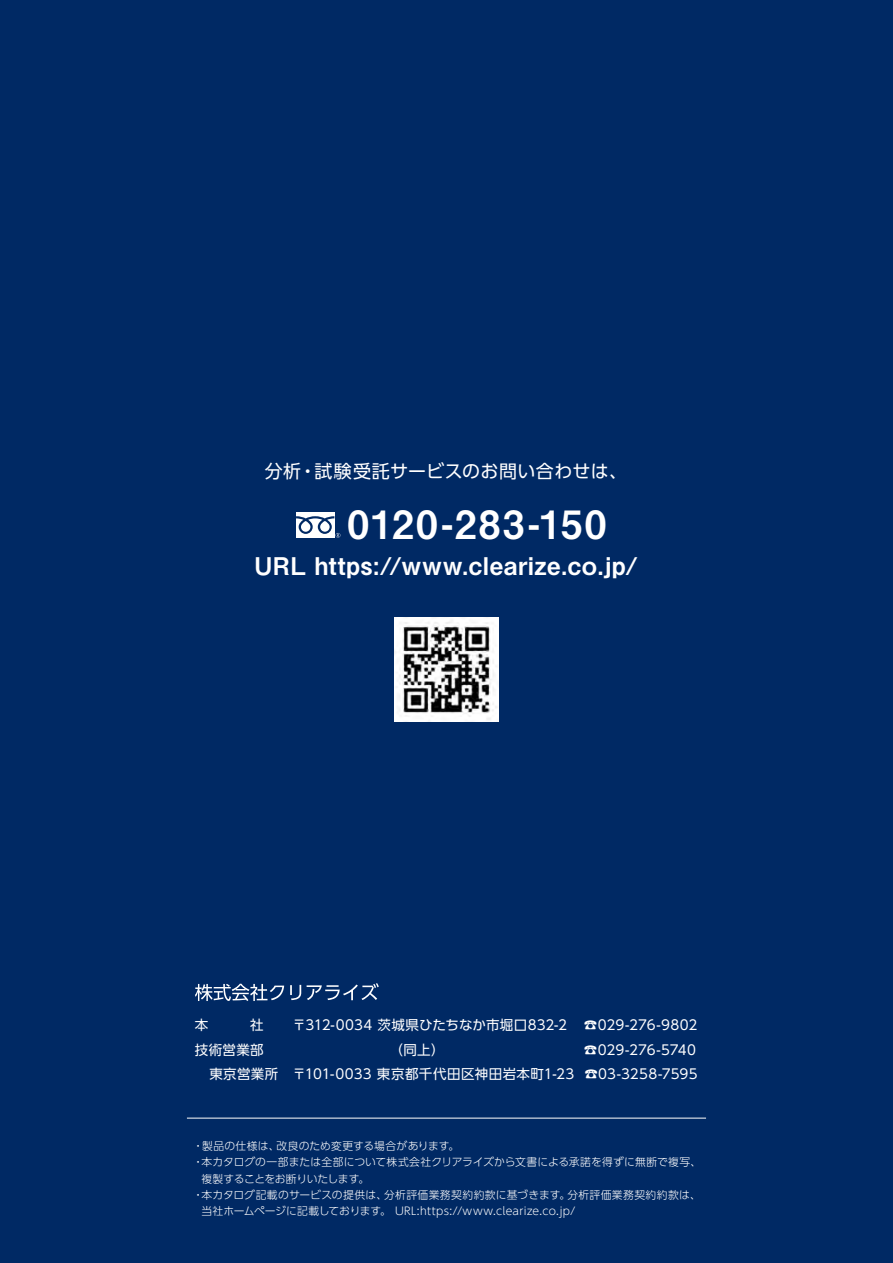
<style>
.page{position:relative;width:893px;height:1263px;background:#002964}
.page>*{position:absolute;margin:0;border:0;box-sizing:border-box;transform-origin:0 0}
.t1{font:39px "Midashi Go Pro MB31";letter-spacing:.055em;color:#fff}
.t2{font:24.45px "Midashi Go Pro MB31";letter-spacing:.025em;color:#fff}
.t3{font:18px "UD Shin Go Pro";letter-spacing:.025em;color:#fff}
.t4{font:13.5px/24.3px "UD Shin Go Pro";letter-spacing:.015em;color:#fff;text-align:right}
.t5{font:300 10.8px "UD Shin Go Pro";letter-spacing:.015em;color:#fff}
.t6{font:300 10.8px "UD Shin Go Pro";letter-spacing:-.035em;color:#fff}
.s1{font-family:"UD Shin Go Pro De";font-weight:700;font-size:43.5px}
</style>
<div class="page">
<svg style="left:195px;top:984px;width:89px;height:17px"></svg>
<svg style="left:290px;top:985px;width:11px;height:15px"></svg>
<svg style="left:307px;top:983px;width:72px;height:17px"></svg>
<hr style="left:187px;top:1118px;width:519px;height:1px;background:#fff">
<img style="left:394px;top:617px;width:104px;height:104px">
<div style="left:296px;top:512px;width:38px;height:25px;background:#fff"></div>
<svg style="left:296px;top:516px;width:44px;height:22px"></svg>
<h3 class="t3" style="left:265px;top:456px;width:364px">分析・試験受託サービスのお問い合わせは、</h3>
<h1 class="t1" style="left:285px;top:493px;width:323px"><span class="s1">　</span> 0120-283-150</h1>
<h2 class="t2" style="left:254px;top:546px;width:385px">URL https://www.clearize.co.jp/</h2>
<p class="t4" style="left:292px;top:1013px;width:276px">〒312-0034 茨城県ひたちなか市堀口832-2</p>
<p class="t4" style="left:584px;top:1013px;width:115px">☎029-276-9802</p>
<p class="t4" style="left:195px;top:1037px;width:70px">技術営業部</p>
<p class="t4" style="left:209px;top:1037px;width:490px">☎029-276-5740<br>東京営業所 〒101-0033 東京都千代田区神田岩本町1-23 ☎03-3258-7595</p>
<p class="t5" style="left:193px;top:1137px;width:268px">・製品の仕様は、改良のため変更する場合があります。</p>
<p class="t5" style="left:193px;top:1154px;width:510px">・本カタログの一部または全部について株式会社クリアライズから文書による承諾を得ずに無断で複写、</p>
<p class="t6" style="left:201px;top:1170px;width:169px">複製することをお断りいたします。</p>
<p class="t5" style="left:193px;top:1186px;width:510px">・本カタログ記載のサービスの提供は、分析評価業務契約約款に基づきます。分析評価業務契約約款は、</p>
<p class="t5" style="left:201px;top:1202px;width:376px">当社ホームページに記載しております。 URL:https://www.clearize.co.jp/</p>
</div>
